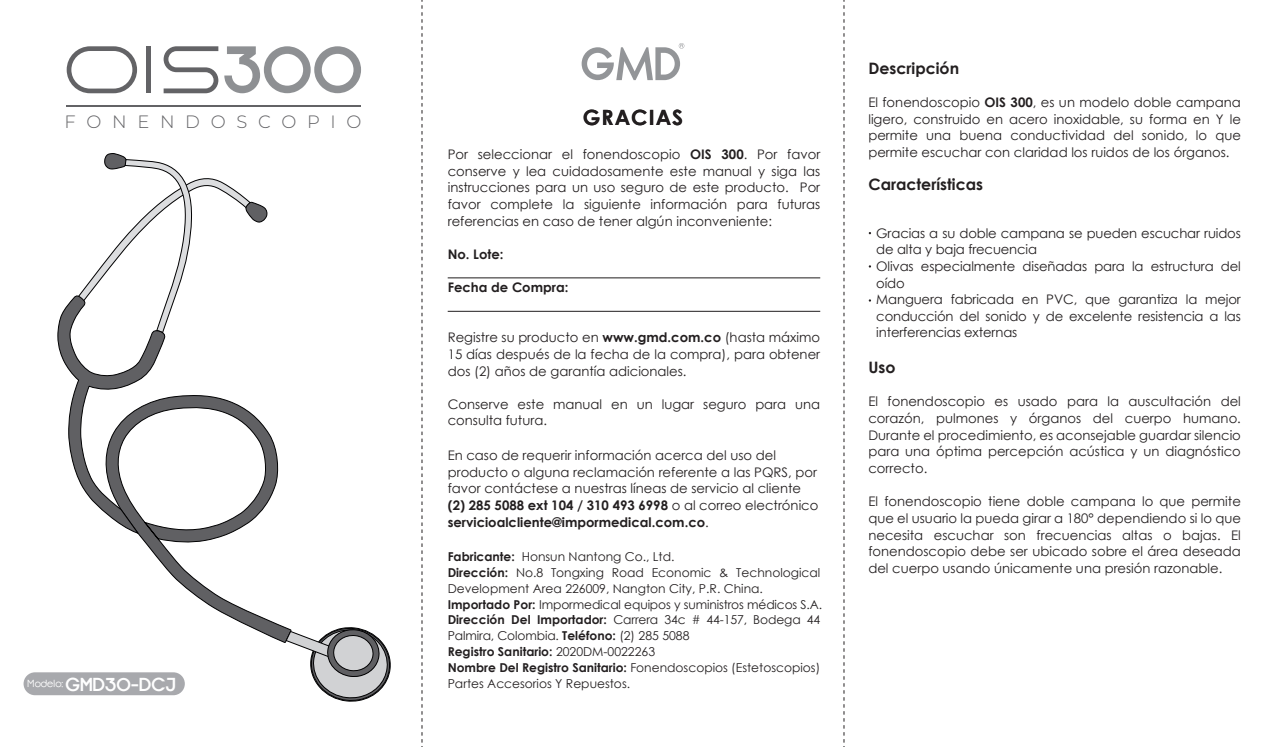
<style>
.page{position:relative;width:1266px;height:747px;background:#fff}
.page>*{position:absolute;margin:0;border:0;box-sizing:border-box;transform-origin:0 0}
.t1{font:700 21px "Century Gothic";letter-spacing:.05em;color:#231f20}
.t2{font:700 18.72px "Opificio";color:#fff}
.t3{font:300 17.85px "Montserrat";letter-spacing:.6em;color:#636366}
.t4{font:700 15.75px "Century Gothic";color:#231f20}
.t5{font:13.12px/16.6px "Century Gothic";color:#231f20;text-align:justify}
.t6{font:700 13.12px "Century Gothic";color:#231f20}
.t7{font:12.25px/15.8px "Century Gothic";color:#231f20}
.s1{font-weight:700}
</style>
<div class="page">
<svg style="left:844px;top:0;width:1px;height:743px"></svg>
<svg style="left:422px;top:0;width:1px;height:743px"></svg>
<hr style="left:67px;top:105px;width:294px;height:1px;background:#636366">
<svg style="left:164px;top:46px;width:54px;height:47px"></svg>
<hr style="left:146px;top:46px;width:4px;height:47px;background:#636366">
<svg style="left:67px;top:46px;width:70px;height:47px"></svg>
<svg style="left:224px;top:46px;width:137px;height:47px"></svg>
<svg style="left:582px;top:43px;width:102px;height:37px"></svg>
<svg style="left:141px;top:431px;width:145px;height:211px"></svg>
<svg style="left:286px;top:627px;width:105px;height:74px"></svg>
<svg style="left:57px;top:153px;width:211px;height:385px"></svg>
<hr style="left:448px;top:277px;width:372px;height:1px;background:#201d1e">
<hr style="left:448px;top:311px;width:372px;height:1px;background:#201d1e">
<div style="left:24px;top:672px;width:161px;height:23px;background:#a8a9ad;border-radius:11px"></div>
<h3 class="t3" style="left:64px;top:109px;width:298px">FONENDOSCOPIO</h3>
<h2 class="t2" style="left:27px;top:672px;width:150px"><sup>Modelo:</sup>GMD30-DCJ</h2>
<h1 class="t1" style="left:583px;top:101px;width:102px">GRACIAS</h1>
<p class="t5" style="left:448px;top:146px;width:374px">Por seleccionar el fonendoscopio <span class="s1">OIS 300</span>. Por favor conserve y lea cuidadosamente este manual y siga las instrucciones para un uso seguro de este producto. Por favor complete la siguiente información para futuras referencias en caso de tener algún inconveniente:</p>
<p class="t6" style="left:448px;top:244px;width:57px">No. Lote:</p>
<p class="t6" style="left:448px;top:277px;width:122px">Fecha de Compra:</p>
<p class="t5" style="left:448px;top:329px;width:374px">Registre su producto en <span class="s1">www.gmd.com.co</span> (hasta máximo 15 días después de la fecha de la compra), para obtener dos (2) años de garantía adicionales.</p>
<p class="t5" style="left:448px;top:395px;width:374px">Conserve este manual en un lugar seguro para una consulta futura.</p>
<p class="t5" style="left:448px;top:446px;width:372px;text-align:left">En caso de requerir información acerca del uso del producto o alguna reclamación referente a las PQRS, por favor contáctese a nuestras líneas de servicio al cliente <span class="s1">(2) 285 5088 ext 104 / 310 493 6998</span> o al correo electrónico <span class="s1">servicioalcliente@impormedical.com.co</span>.</p>
<p class="t7" style="left:448px;top:548px;width:376px"><span class="s1">Fabricante:</span> Honsun Nantong Co., Ltd.<br><span class="s1">Dirección:</span> No.8 Tongxing Road Economic &amp; Technological Development Area 226009, Nangton City, P.R. China.<br><span class="s1">Importado Por:</span> Impormedical equipos y suministros médicos S.A.<br><span class="s1">Dirección Del Importador:</span> Carrera 34c # 44-157, Bodega 44<br>Palmira, Colombia. <span class="s1">Teléfono:</span> (2) 285 5088<br><span class="s1">Registro Sanitario:</span> 2020DM-0022263<br><span class="s1">Nombre Del Registro Sanitario:</span> Fonendoscopios (Estetoscopios)<br>Partes Accesorios Y Repuestos.</p>
<p class="t4" style="left:868px;top:56px;width:92px">Descripción</p>
<p class="t5" style="left:868px;top:94px;width:374px">El fonendoscopio <span class="s1">OIS 300</span>, es un modelo doble campana ligero, construido en acero inoxidable, su forma en Y le permite una buena conductividad del sonido, lo que permite escuchar con claridad los ruidos de los órganos.</p>
<p class="t4" style="left:868px;top:172px;width:116px">Características</p>
<p class="t5" style="left:876px;top:224px;width:366px;text-align:left">Gracias a su doble campana se pueden escuchar ruidos de alta y baja frecuencia<br>Olivas especialmente diseñadas para la estructura del oído<br>Manguera fabricada en PVC, que garantiza la mejor conducción del sonido y de excelente resistencia a las interferencias externas</p>
<p class="t4" style="left:868px;top:355px;width:29px">Uso</p>
<p class="t5" style="left:868px;top:393px;width:374px">El fonendoscopio es usado para la auscultación del corazón, pulmones y órganos del cuerpo humano.<br>Durante el procedimiento, es aconsejable guardar silencio para una óptima percepción acústica y un diagnóstico correcto.</p>
<p class="t5" style="left:868px;top:493px;width:374px">El fonendoscopio tiene doble campana lo que permite que el usuario la pueda girar a 180° dependiendo si lo que necesita escuchar son frecuencias altas o bajas. El fonendoscopio debe ser ubicado sobre el área deseada del cuerpo usando únicamente una presión razonable.</p>
</div>
